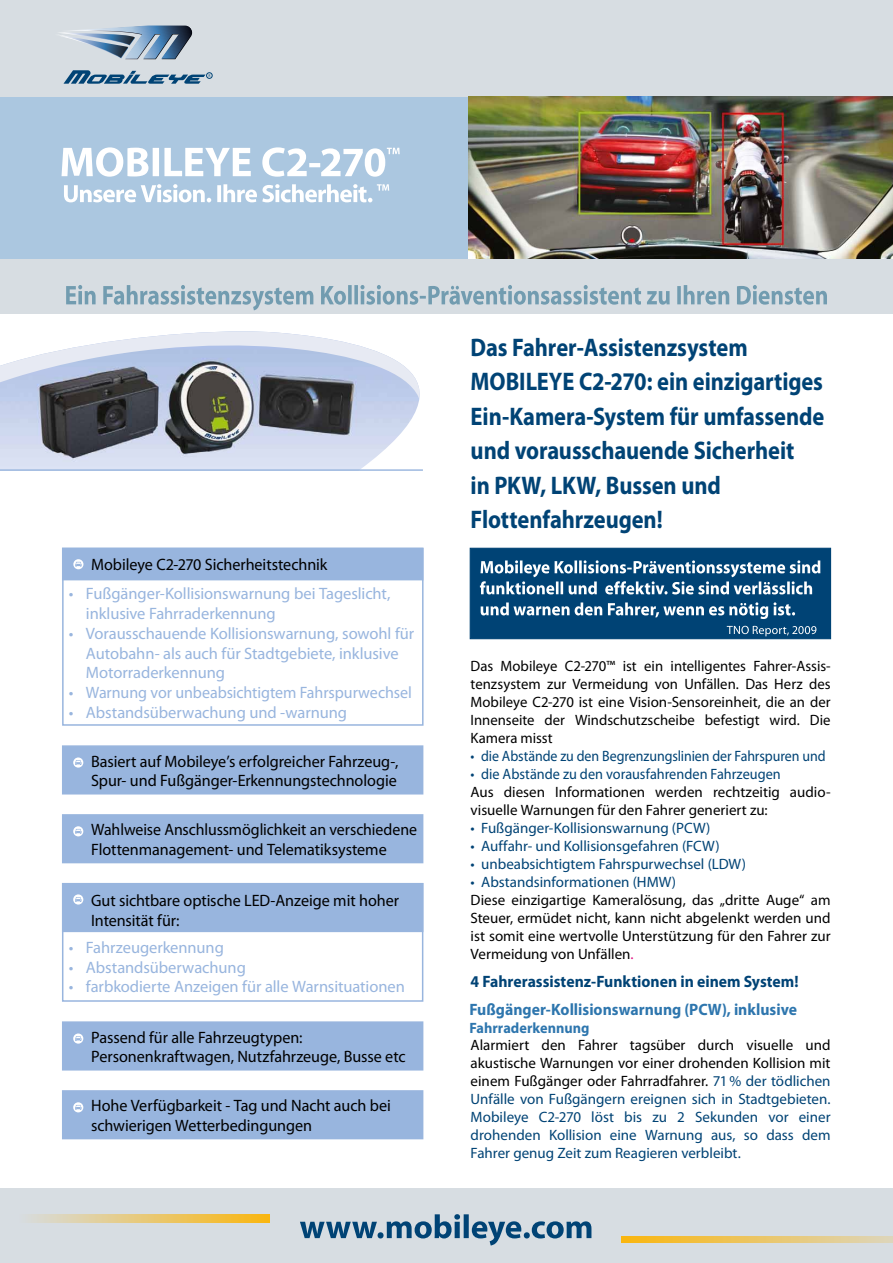
<style>
.page{position:relative;width:893px;height:1263px;background:#fff}
.page>*{position:absolute;margin:0;border:0;box-sizing:border-box;transform-origin:0 0}
.t1{font:700 25.5px/34.5px "Myriad Pro";letter-spacing:-.005em;color:#004375;scale:.88 1}
.t2{font:16.5px/19.8px "Myriad Pro";letter-spacing:-.005em;color:#98b5de}
.t3{font:16.5px/19.8px "Myriad Pro";letter-spacing:-.005em;color:#000}
.t4{font:16.5px/19.8px "Myriad Pro";letter-spacing:-.005em;color:#000;scale:.96 1}
.t5{font:700 16.5px "Myriad Pro";color:#2e76ae;scale:.95 1}
.t6{font:700 16.5px "Myriad Pro";color:#004375;scale:.95 1}
.t7{font:15px/18px "Myriad Pro";color:#000;text-align:right}
.t8{font:15px/18px "Myriad Pro";color:#004375}
.t9{font:15px "Myriad Pro";color:#004375;scale:.93 1}
.t10{font:15px "Myriad Pro";color:#004375;scale:.95 1}
.t11{font:700 15px "Myriad Pro";color:#2e76ae;scale:.95 1}
.t12{font:4.05px "Myriad Pro";color:#004375;scale:.95 1}
.s1{color:#e11383}
.s2{color:#004375}
</style>
<div class="page">
<svg style="left:0;top:331px;width:420px;height:138px"></svg>
<hr style="left:0;top:469px;width:423px;height:2px;background:#98b5de">
<div style="left:0;top:0;width:893px;height:313px;background:#d7dde2"></div>
<div style="left:0;top:1188px;width:893px;height:75px;background:#d7dde2"></div>
<div style="left:0;top:97px;width:469px;height:161px;background:#abc7e0"></div>
<svg style="left:66px;top:285px;width:761px;height:25px"></svg>
<div style="left:62px;top:814px;width:361px;height:49px;background:#98b5de;border:2px solid #98b5de"></div>
<svg style="left:73px;top:826px;width:10px;height:10px"></svg>
<div style="left:62px;top:1021px;width:361px;height:49px;background:#98b5de;border:2px solid #98b5de"></div>
<svg style="left:73px;top:1033px;width:10px;height:10px"></svg>
<div style="left:62px;top:1090px;width:361px;height:49px;background:#98b5de;border:2px solid #98b5de"></div>
<svg style="left:73px;top:1102px;width:10px;height:10px"></svg>
<div style="left:62px;top:548px;width:362px;height:178px;border:2px solid #98b5de"></div>
<div style="left:62px;top:548px;width:361px;height:32px;background:#98b5de"></div>
<svg style="left:73px;top:559px;width:10px;height:10px"></svg>
<div style="left:62px;top:883px;width:361px;height:49px;background:#98b5de"></div>
<div style="left:62px;top:883px;width:361px;height:119px;border:2px solid #98b5de"></div>
<svg style="left:73px;top:894px;width:10px;height:10px"></svg>
<svg style="left:59px;top:26px;width:133px;height:33px"></svg>
<svg style="left:64px;top:70px;width:148px;height:14px"></svg>
<svg style="left:300px;top:1214px;width:291px;height:31px"></svg>
<svg style="left:621px;top:1236px;width:272px;height:6px"></svg>
<svg style="left:30px;top:1214px;width:240px;height:8px"></svg>
<img style="left:469px;top:97px;width:424px;height:161px">
<div style="left:470px;top:548px;width:361px;height:91px;background:#004375"></div>
<svg style="left:481px;top:602px;width:314px;height:17px"></svg>
<svg style="left:480px;top:560px;width:340px;height:34px"></svg>
<svg style="left:727px;top:626px;width:89px;height:10px"></svg>
<div style="left:62px;top:745px;width:361px;height:49px;background:#98b5de;border:2px solid #98b5de"></div>
<svg style="left:73px;top:757px;width:10px;height:11px"></svg>
<svg style="left:62px;top:147px;width:338px;height:30px"></svg>
<svg style="left:64px;top:184px;width:325px;height:18px"></svg>
<p class="t12" style="left:208px;top:73px;width:4px">R</p>
<h1 class="t1" style="left:471px;top:329px;width:403px">Das Fahrer-Assistenzsystem<br>MOBILEYE C2-270: ein einzigartiges<br>Ein-Kamera-System für umfassende und vorausschauende Sicherheit<br>in PKW, LKW, Bussen und<br>Flottenfahrzeugen!</h1>
<p class="t3" style="left:91px;top:555px;width:238px">Mobileye C2-270 Sicherheitstechnik</p>
<p class="t2" style="left:69px;top:583px;width:6px">•</p>
<p class="t2" style="left:86px;top:583px;width:306px">Fußgänger-Kollisionswarnung bei Tageslicht,</p>
<p class="t2" style="left:69px;top:623px;width:6px">•</p>
<p class="t2" style="left:86px;top:603px;width:330px">inklusive Fahrraderkennung<br>Vorausschauende Kollisionswarnung, sowohl für</p>
<p class="t2" style="left:69px;top:682px;width:6px">•</p>
<p class="t2" style="left:69px;top:702px;width:6px">•</p>
<p class="t2" style="left:86px;top:643px;width:327px">Autobahn- als auch für Stadtgebiete, inklusive<br>Motorraderkennung<br>Warnung vor unbeabsichtigtem Fahrspurwechsel</p>
<p class="t2" style="left:86px;top:702px;width:263px">Abstandsüberwachung und -warnung</p>
<p class="t3" style="left:91px;top:751px;width:309px">Basiert auf Mobileye s’ erfolgreicher Fahrzeug-,<br>Spur- und Fußgänger-Erkennungstechnologie</p>
<p class="t4" style="left:91px;top:820px;width:341px">Wahlweise Anschlussmöglichkeit an verschiedene<br>Flottenmanagement- und Telematiksysteme</p>
<p class="t3" style="left:91px;top:890px;width:309px">Gut sichtbare optische LED-Anzeige mit hoher<br>Intensität für:</p>
<p class="t2" style="left:69px;top:937px;width:6px">•</p>
<p class="t2" style="left:86px;top:937px;width:140px">Fahrzeugerkennung</p>
<p class="t2" style="left:69px;top:957px;width:6px">•</p>
<p class="t2" style="left:86px;top:957px;width:161px">Abstandsüberwachung</p>
<p class="t2" style="left:69px;top:977px;width:6px">•</p>
<p class="t2" style="left:86px;top:977px;width:321px">farbkodierte Anzeigen für alle Warnsituationen</p>
<p class="t7" style="left:501px;top:656px;width:58px">Mobileye</p>
<p class="t7" style="left:671px;top:656px;width:77px">intelligentes</p>
<p class="t7" style="left:753px;top:656px;width:78px">Fahrer-Assis-</p>
<p class="t7" style="left:565px;top:656px;width:52px">C2-270™</p>
<p class="t7" style="left:471px;top:656px;width:24px">Das</p>
<p class="t7" style="left:471px;top:692px;width:361px">Mobileye C2-270 ist eine Vision-Sensoreinheit, die an der<br>Die</p>
<p class="t7" style="left:623px;top:656px;width:16px">ist</p>
<p class="t7" style="left:644px;top:656px;width:20px">ein</p>
<p class="t7" style="left:471px;top:674px;width:361px">tenzsystem zur Vermeidung von Unfällen. Das Herz des</p>
<p class="t7" style="left:705px;top:710px;width:56px">befestigt</p>
<p class="t7" style="left:545px;top:710px;width:22px">der</p>
<p class="t7" style="left:575px;top:710px;width:121px">Windschutzscheibe</p>
<p class="t7" style="left:770px;top:710px;width:32px">wird.</p>
<p class="t7" style="left:471px;top:710px;width:84px;text-align:left">Innenseite<br>Kamera misst</p>
<p class="t9" style="left:471px;top:746px;width:383px">• die Abstände zu den Begrenzungslinien der Fahrspuren und</p>
<p class="t10" style="left:471px;top:764px;width:328px">• die Abstände zu den vorausfahrenden Fahrzeugen</p>
<p class="t7" style="left:471px;top:800px;width:299px">visuelle Warnungen für den Fahrer generiert zu:</p>
<p class="t7" style="left:555px;top:782px;width:92px">Informationen</p>
<p class="t7" style="left:504px;top:782px;width:43px">diesen</p>
<p class="t7" style="left:655px;top:782px;width:49px">werden</p>
<p class="t7" style="left:713px;top:782px;width:68px">rechtzeitig</p>
<p class="t7" style="left:790px;top:782px;width:41px">audio-</p>
<p class="t7" style="left:471px;top:782px;width:25px">Aus</p>
<p class="t8" style="left:471px;top:818px;width:241px">• Fußgänger-Kollisionswarnung (PCW(</p>
<p class="t8" style="left:471px;top:836px;width:250px">• Auffahr- und Kollisionsgefahren (FCW(</p>
<p class="t8" style="left:471px;top:854px;width:277px">• unbeabsichtigtem Fahrspurwechsel (LDW(</p>
<p class="t8" style="left:471px;top:872px;width:207px">• Abstandsinformationen (HMW(</p>
<p class="t7" style="left:471px;top:890px;width:361px;text-align:justify">Diese einzigartige Kameralösung, das „dritte Auge“ am Steuer, ermüdet nicht, kann nicht abgelenkt werden und ist somit eine wertvolle Unterstützung für den Fahrer zur Vermeidung von Unfällen<span class="s1">.</span></p>
<p class="t6" style="left:470px;top:970px;width:347px">4 Fahrerassistenz-Funktionen in einem System!</p>
<p class="t3" style="left:91px;top:1027px;width:316px">Passend für alle Fahrzeugtypen:<br>Personenkraftwagen, Nutzfahrzeuge, Busse etc</p>
<p class="t3" style="left:91px;top:1095px;width:301px">Hohe Verfügbarkeit - Tag und Nacht auch bei schwierigen Wetterbedingungen</p>
<p class="t5" style="left:469px;top:998px;width:346px">Fußgänger-Kollisionswarnung (PCW ,) inklusive</p>
<p class="t11" style="left:469px;top:1018px;width:128px">Fahrraderkennung</p>
<p class="t7" style="left:471px;top:1036px;width:60px">Alarmiert</p>
<p class="t7" style="left:471px;top:1054px;width:361px">akustische Warnungen vor einer drohenden Kollision mit</p>
<p class="t7" style="left:471px;top:1072px;width:361px">einem Fußgänger oder Fahrradfahrer. <span class="s2">71% der tödlichen</span></p>
<p class="t8" style="left:471px;top:1090px;width:361px">Unfälle von Fußgängern ereignen sich in Stadtgebieten.</p>
<p class="t8" style="left:799px;top:1108px;width:33px">einer</p>
<p class="t7" style="left:541px;top:1036px;width:26px">den</p>
<p class="t7" style="left:578px;top:1036px;width:41px">Fahrer</p>
<p class="t7" style="left:630px;top:1036px;width:57px">tagsüber</p>
<p class="t7" style="left:698px;top:1036px;width:38px">durch</p>
<p class="t7" style="left:746px;top:1036px;width:48px">visuelle</p>
<p class="t7" style="left:805px;top:1036px;width:27px">und</p>
<p class="t8" style="left:471px;top:1108px;width:59px">Mobileye</p>
<p class="t8" style="left:591px;top:1108px;width:24px">löst</p>
<p class="t8" style="left:624px;top:1108px;width:19px">bis</p>
<p class="t8" style="left:695px;top:1108px;width:65px">Sekunden</p>
<p class="t8" style="left:539px;top:1108px;width:44px">C2-270</p>
<p class="t8" style="left:677px;top:1108px;width:9px">2</p>
<p class="t8" style="left:768px;top:1108px;width:22px">vor</p>
<p class="t8" style="left:652px;top:1108px;width:16px">zu</p>
<p class="t8" style="left:471px;top:1126px;width:272px">drohenden<br>Fahrer genug Zeit zum Reagieren verbleibt.</p>
<p class="t8" style="left:549px;top:1126px;width:54px">Kollision</p>
<p class="t8" style="left:610px;top:1126px;width:28px">eine</p>
<p class="t8" style="left:645px;top:1126px;width:59px">Warnung</p>
<p class="t8" style="left:711px;top:1126px;width:26px">aus,</p>
<p class="t8" style="left:744px;top:1126px;width:16px">so</p>
<p class="t8" style="left:766px;top:1126px;width:29px">dass</p>
<p class="t8" style="left:802px;top:1126px;width:30px">dem</p>
</div>
